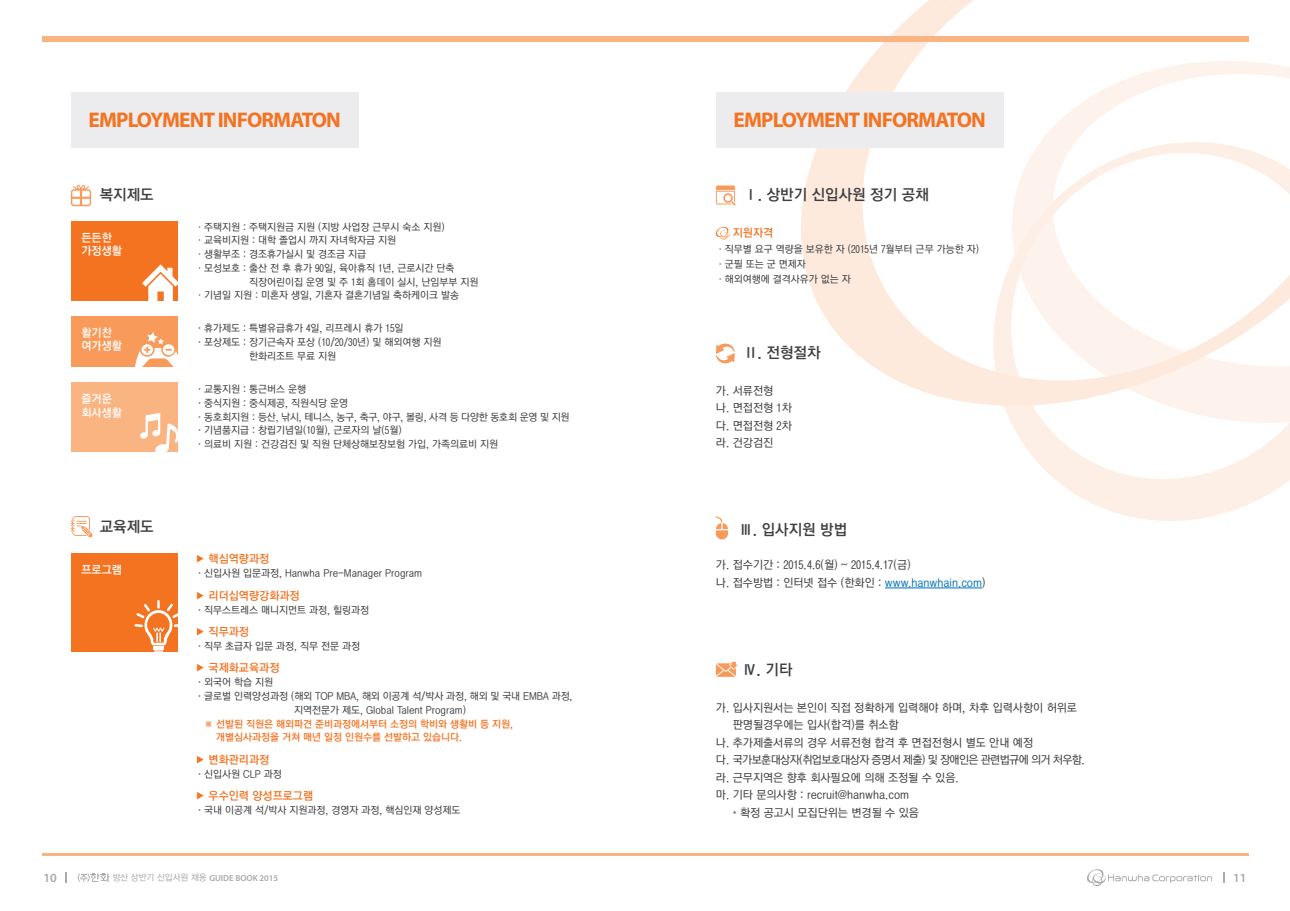
<style>
.page{position:relative;width:1290px;height:911px;background:#fff}
.page>*{position:absolute;margin:0;border:0;box-sizing:border-box;transform-origin:0 0}
.t1{font:700 21.25px "Myriad Pro";letter-spacing:-.04em;color:#f47321}
.t2{font:15px "YGO540";color:#3e3e3f}
.t3{font:600 12.5px "Myriad Pro";color:#a8a9ad}
.t4{font:11.25px "YGO530";color:#3e3e3f}
.t5{font:11.25px "YGO540";color:#f47321}
.t6{font:11.25px "YGO530";letter-spacing:-.055em;color:#3e3e3f}
.t7{font:11.25px "YGO540";color:#fff}
.t8{font:10px "YGO530";color:#3e3e3f}
.t9{font:10px "YGO540";color:#f47321}
.t10{font:10px "YGO530";letter-spacing:-.02em;color:#3e3e3f}
.t11{font:600 8.75px "Myriad Pro";letter-spacing:-.005em;color:#a8a9ad}
.s1{font-family:"YGO540"}
.s2{color:#0072bc}
.s3{font-family:"YGO530";font-weight:400}
</style>
<div class="page">
<svg style="left:1087px;top:869px;width:125px;height:17px"></svg>
<svg style="left:78px;top:873px;width:32px;height:9px"></svg>
<svg style="left:1020px;top:438px;width:270px;height:83px"></svg>
<svg style="left:800px;top:0;width:490px;height:438px"></svg>
<div style="left:42px;top:37px;width:1206px;height:5px;background:#fab482"></div>
<hr style="left:42px;top:853px;width:1206px;height:2px;background:#fab482">
<svg style="left:71px;top:185px;width:20px;height:21px"></svg>
<div style="left:71px;top:221px;width:106px;height:79px;background:#f47321"></div>
<div style="left:71px;top:553px;width:106px;height:99px;background:#f47321"></div>
<div style="left:71px;top:316px;width:106px;height:51px;background:#f89a5a"></div>
<div style="left:71px;top:383px;width:106px;height:69px;background:#fab482"></div>
<svg style="left:142px;top:264px;width:36px;height:37px"></svg>
<svg style="left:140px;top:413px;width:38px;height:39px"></svg>
<svg style="left:135px;top:332px;width:43px;height:35px"></svg>
<svg style="left:71px;top:516px;width:22px;height:21px"></svg>
<svg style="left:135px;top:600px;width:43px;height:52px"></svg>
<div style="left:71px;top:92px;width:288px;height:56px;background:#ececee"></div>
<hr style="left:885px;top:587px;width:97px;height:1px;background:#0072bc">
<svg style="left:715px;top:226px;width:15px;height:14px"></svg>
<svg style="left:716px;top:185px;width:19px;height:20px"></svg>
<svg style="left:716px;top:516px;width:12px;height:23px"></svg>
<svg style="left:716px;top:662px;width:22px;height:15px"></svg>
<svg style="left:716px;top:343px;width:19px;height:20px"></svg>
<div style="left:716px;top:92px;width:287px;height:56px;background:#ececee"></div>
<p class="t1" style="left:89px;top:106px;width:254px">EMPLOYMENT INFORMATON</p>
<p class="t1" style="left:733px;top:106px;width:254px">EMPLOYMENT INFORMATON</p>
<p class="t2" style="left:100px;top:187px;width:55px">복지제도</p>
<p class="t2" style="left:744px;top:187px;width:186px">Ⅰ. 상반기 신입사원 정기 공채</p>
<p class="t7" style="left:81px;top:232px;width:32px">든든한</p>
<p class="t7" style="left:81px;top:245px;width:42px">가정생활</p>
<p class="t7" style="left:81px;top:327px;width:32px">활기찬</p>
<p class="t7" style="left:81px;top:340px;width:42px">여가생활</p>
<p class="t7" style="left:81px;top:393px;width:32px">즐거운</p>
<p class="t7" style="left:81px;top:407px;width:42px">회사생활</p>
<p class="t8" style="left:195px;top:221px;width:251px">·주택지원 : 주택지원금 지원 (지방 사업장 근무시 숙소 지원)</p>
<p class="t8" style="left:195px;top:235px;width:202px">·교육비지원 : 대학 졸업시 까지 자녀학자금 지원</p>
<p class="t8" style="left:195px;top:249px;width:173px">·생활부조 : 경조휴가실시 및 경조금 지급</p>
<p class="t8" style="left:195px;top:263px;width:261px">·모성보호 : 출산 전 후 휴가 90일, 육아휴직 1년, 근로시간 단축</p>
<p class="t8" style="left:249px;top:276px;width:231px">직장어린이집 운영 및 주 1회 홈데이 실시, 난임부부 지원</p>
<p class="t8" style="left:195px;top:290px;width:265px">·기념일 지원 : 미혼자 생일, 기혼자 결혼기념일 축하케이크 발송</p>
<p class="t8" style="left:195px;top:323px;width:210px"><span class="s1">·</span>휴가제도 : 특별유급휴가 4일, 리프레시 휴가 15일</p>
<p class="t8" style="left:195px;top:336px;width:248px"><span class="s1">·</span>포상제도 : 장기근속자 포상 (10/20/30년) 및 해외여행 지원</p>
<p class="t8" style="left:249px;top:351px;width:89px">한화리조트 무료 지원</p>
<p class="t8" style="left:195px;top:384px;width:113px"><span class="s1">·</span>교통지원 : 통근버스 운행</p>
<p class="t8" style="left:195px;top:398px;width:154px"><span class="s1">·</span>중식지원 : 중식제공, 직원식당 운영</p>
<p class="t10" style="left:195px;top:411px;width:376px"><span class="s1">·</span>동호회지원 : 등산, 낚시, 테니스, 농구, 축구, 야구, 볼링, 사격 등 다양한 동호회 운영 및 지원</p>
<p class="t8" style="left:195px;top:425px;width:208px"><span class="s1">·</span>기념품지급 : 창립기념일(10월), 근로자의 날(5월)</p>
<p class="t8" style="left:195px;top:439px;width:304px"><span class="s1">·</span>의료비 지원 : 건강검진 및 직원 단체상해보장보험 가입, 가족의료비 지원</p>
<p class="t5" style="left:733px;top:227px;width:42px">지원자격</p>
<p class="t8" style="left:716px;top:244px;width:264px">·직무별 요구 역량을 보유한 자 (2015년 7월부터 근무 가능한 자)</p>
<p class="t8" style="left:716px;top:259px;width:92px">·군필 또는 군 면제자</p>
<p class="t8" style="left:716px;top:274px;width:136px">·해외여행에 결격사유가 없는 자</p>
<p class="t2" style="left:744px;top:345px;width:78px">Ⅱ. 전형절차</p>
<p class="t4" style="left:716px;top:385px;width:59px">가. 서류전형</p>
<p class="t4" style="left:716px;top:402px;width:77px">나. 면접전형 1차</p>
<p class="t4" style="left:716px;top:420px;width:77px">다. 면접전형 2차</p>
<p class="t4" style="left:716px;top:437px;width:59px">라. 건강검진</p>
<p class="t2" style="left:100px;top:519px;width:55px">교육제도</p>
<p class="t2" style="left:739px;top:522px;width:110px">Ⅲ. 입사지원 방법</p>
<p class="t7" style="left:81px;top:563px;width:42px">프로그램</p>
<p class="t5" style="left:195px;top:553px;width:76px">▶ 핵심역량과정</p>
<p class="t8" style="left:195px;top:568px;width:229px"><span class="s1">·</span>신입사원 입문과정, Hanwha Pre-Manager Program</p>
<p class="t5" style="left:195px;top:589px;width:106px">▶ 리더십역량강화과정</p>
<p class="t8" style="left:195px;top:604px;width:175px"><span class="s1">·</span>직무스트레스 매니지먼트 과정, 힐링과정</p>
<p class="t5" style="left:195px;top:626px;width:55px">▶ 직무과정</p>
<p class="t8" style="left:195px;top:641px;width:166px"><span class="s1">·</span>직무 초급자 입문 과정, 직무 전문 과정</p>
<p class="t5" style="left:195px;top:662px;width:86px">▶ 국제화교육과정</p>
<p class="t8" style="left:195px;top:677px;width:79px"><span class="s1">·</span>외국어 학습 지원</p>
<p class="t8" style="left:195px;top:691px;width:379px"><span class="s1">·</span>글로벌 인력양성과정 (해외 TOP MBA, 해외 이공계 석/박사 과정, 해외 및 국내 EMBA 과정,</p>
<p class="t8" style="left:294px;top:704px;width:173px">지역전문가 제도, Global Talent Program)</p>
<p class="t9" style="left:204px;top:718px;width:310px">※ 선발된 직원은 해외파견 준비과정에서부터 소정의 학비와 생활비 등 지원,</p>
<p class="t9" style="left:216px;top:732px;width:247px">개별심사과정을 거쳐 매년 일정 인원수를 선발하고 있습니다.</p>
<p class="t5" style="left:195px;top:753px;width:76px">▶ 변화관리과정</p>
<p class="t8" style="left:195px;top:768px;width:88px"><span class="s1">·</span>신입사원 CLP 과정</p>
<p class="t5" style="left:195px;top:789px;width:120px">▶ 우수인력 양성프로그램</p>
<p class="t8" style="left:195px;top:804px;width:267px"><span class="s1">·</span>국내 이공계 석/박사 지원과정, 경영자 과정, 핵심인재 양성제도</p>
<p class="t4" style="left:716px;top:559px;width:196px">가. 접수기간 : 2015.4.6(월) ~ 2015.4.17(금)</p>
<p class="t4" style="left:716px;top:576px;width:271px">나. 접수방법 : 인터넷 접수 (한화인 : <span class="s2">www.hanwhain.com</span>)</p>
<p class="t2" style="left:743px;top:662px;width:51px">Ⅳ. 기타</p>
<p class="t4" style="left:716px;top:702px;width:363px">가. 입사지원서는 본인이 직접 정확하게 입력해야 하며, 차후 입력사항이 허위로</p>
<p class="t4" style="left:733px;top:719px;width:167px">판명될경우에는 입사(합격)를 취소함</p>
<p class="t4" style="left:716px;top:737px;width:319px">나. 추가제출서류의 경우 서류전형 합격 후 면접전형시 별도 안내 예정</p>
<p class="t6" style="left:716px;top:754px;width:370px">다. 국가보훈대상자(취업보호대상자 증명서 제출) 및 장애인은 관련법규에 의거 처우함.</p>
<p class="t4" style="left:716px;top:772px;width:244px">라. 근무지역은 향후 회사필요에 의해 조정될 수 있음.</p>
<p class="t4" style="left:716px;top:789px;width:195px">마. 기타 문의사항 : recruit@hanwha.com</p>
<p class="t4" style="left:733px;top:807px;width:188px">* 확정 공고시 모집단위는 변경될 수 있음</p>
<p class="t3" style="left:44px;top:869px;width:15px">10</p>
<p class="t11" style="left:113px;top:872px;width:167px"><span class="s3">방산 상반기 신입사원 채용</span> GUIDE BOOK 2015</p>
<p class="t3" style="left:1233px;top:869px;width:15px">11</p>
</div>
